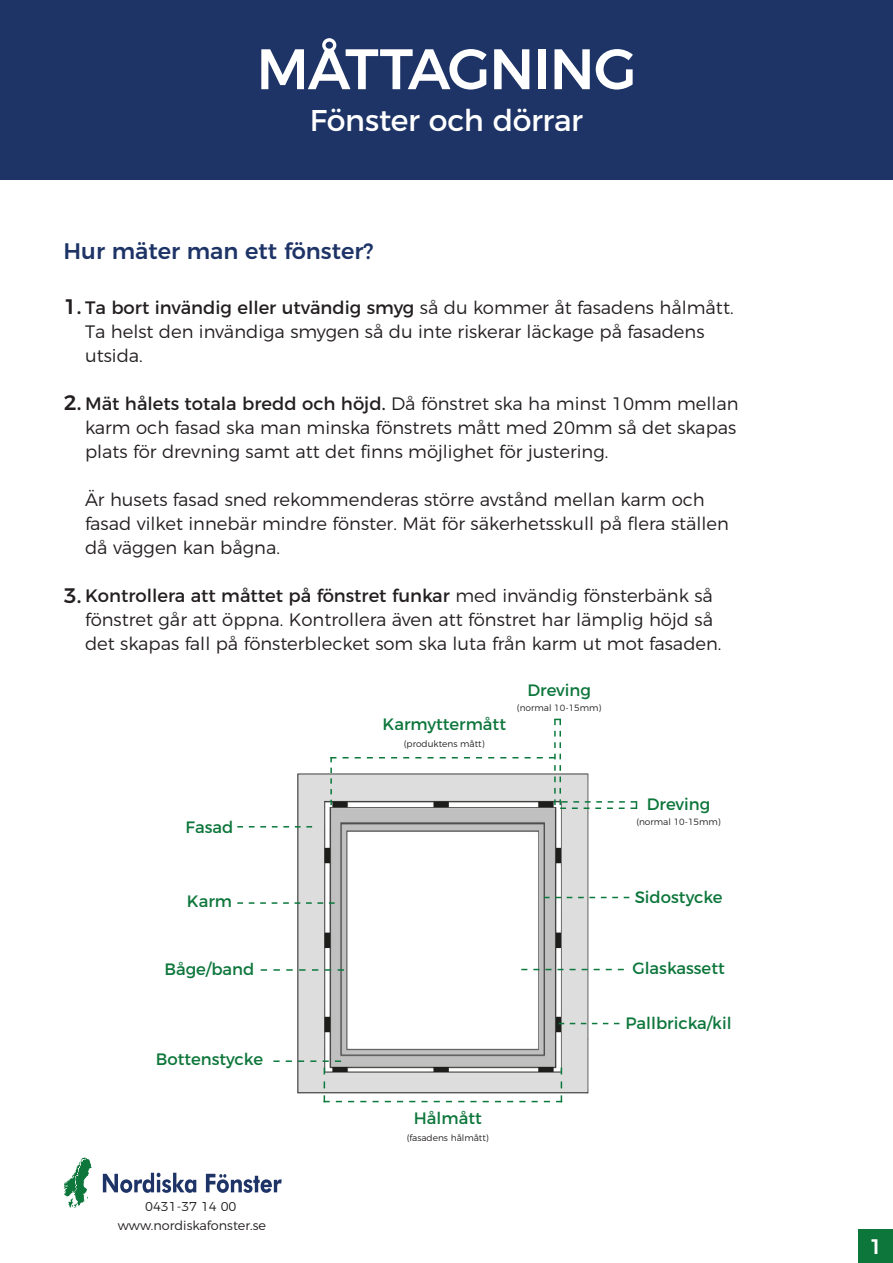
<style>
.page{position:relative;width:893px;height:1263px;background:#fff}
.page>*{position:absolute;margin:0;border:0;box-sizing:border-box;transform-origin:0 0}
.t1{font:500 57px "Montserrat";letter-spacing:-.02em;color:#fff}
.t2{font:30px "Montserrat";letter-spacing:-.01em;color:#fff}
.t3{font:500 22.5px "Montserrat";color:#1e3467}
.t4{font:500 21px "Montserrat";color:#231f20}
.t5{font:500 21px "Montserrat";color:#fff}
.t6{font:300 18px/24px "Montserrat";color:#231f20}
.t7{font:16.5px "Montserrat";color:#0d763b}
.t8{font:300 12.75px "Montserrat";color:#231f20}
.t9{font:300 9px "Montserrat";color:#231f20}
.s1{font-weight:400}
</style>
<div class="page">
<div style="left:859px;top:1229px;width:34px;height:34px;background:#0d763b"></div>
<svg style="left:64px;top:1157px;width:28px;height:51px"></svg>
<svg style="left:103px;top:1173px;width:179px;height:20px"></svg>
<div style="left:0;top:0;width:893px;height:180px;background:#1e3467"></div>
<img style="left:274px;top:773px;width:340px;height:330px">
<svg style="left:330px;top:719px;width:307px;height:90px"></svg>
<svg style="left:521px;top:969px;width:103px;height:1px"></svg>
<svg style="left:544px;top:897px;width:85px;height:1px"></svg>
<svg style="left:559px;top:1023px;width:60px;height:1px"></svg>
<svg style="left:237px;top:826px;width:75px;height:1px"></svg>
<svg style="left:237px;top:902px;width:98px;height:2px"></svg>
<svg style="left:261px;top:969px;width:83px;height:2px"></svg>
<svg style="left:273px;top:1060px;width:289px;height:42px"></svg>
<p class="t1" style="left:256px;top:23px;width:382px">MÅTTAGNING</p>
<p class="t2" style="left:310px;top:96px;width:275px">Fönster och dörrar</p>
<p class="t3" style="left:63px;top:233px;width:312px">Hur mäter man ett fönster?</p>
<p class="t4" style="left:64px;top:289px;width:19px">1.</p>
<p class="t6" style="left:85px;top:294px;width:650px"><span class="s1">Ta bort invändig eller utvändig smyg</span> så du kommer åt fasadens hålmått.<br>Ta helst den invändiga smygen så du inte riskerar läckage på fasadens utsida.</p>
<p class="t6" style="left:85px;top:390px;width:655px"><span class="s1">Mät hålets totala bredd och höjd.</span> Då fönstret ska ha minst 10mm mellan karm och fasad ska man minska fönstrets mått med 20mm så det skapas plats för drevning samt att det finns möjlighet för justering.</p>
<p class="t6" style="left:85px;top:486px;width:645px">Är husets fasad sned rekommenderas större avstånd mellan karm och fasad vilket innebär mindre fönster. Mät för säkerhetsskull på flera ställen då väggen kan bågna.</p>
<p class="t6" style="left:85px;top:582px;width:638px"><span class="s1">Kontrollera att måttet på fönstret funkar</span> med invändig fönsterbänk så fönstret går att öppna. Kontrollera även att fönstret har lämplig höjd så det skapas fall på fönsterblecket som ska luta från karm ut mot fasaden.</p>
<p class="t4" style="left:64px;top:386px;width:19px">2.</p>
<p class="t4" style="left:64px;top:578px;width:19px">3.</p>
<p class="t7" style="left:527px;top:677px;width:65px">Dreving</p>
<p class="t7" style="left:186px;top:813px;width:49px">Fasad</p>
<p class="t7" style="left:187px;top:888px;width:47px">Karm</p>
<p class="t7" style="left:164px;top:956px;width:92px">Båge/band</p>
<p class="t7" style="left:156px;top:1046px;width:109px">Bottenstycke</p>
<p class="t8" style="left:145px;top:1197px;width:93px">0431-37 14 00</p>
<p class="t8" style="left:118px;top:1215px;width:150px">www.nordiskafonster.se</p>
<p class="t7" style="left:382px;top:711px;width:125px">Karmyttermått</p>
<p class="t9" style="left:404px;top:736px;width:82px">(produktens mått)</p>
<p class="t9" style="left:517px;top:700px;width:86px">(normal 10-15mm)</p>
<p class="t7" style="left:647px;top:791px;width:65px">Dreving</p>
<p class="t9" style="left:636px;top:815px;width:86px">(normal 10-15mm)</p>
<p class="t7" style="left:635px;top:884px;width:89px">Sidostycke</p>
<p class="t7" style="left:632px;top:955px;width:94px">Glaskassett</p>
<p class="t7" style="left:625px;top:1010px;width:108px">Pallbricka/kil</p>
<p class="t7" style="left:414px;top:1105px;width:69px">Hålmått</p>
<p class="t9" style="left:407px;top:1130px;width:83px">(fasadens hålmått)</p>
<p class="t5" style="left:869px;top:1230px;width:14px">1</p>
</div>
